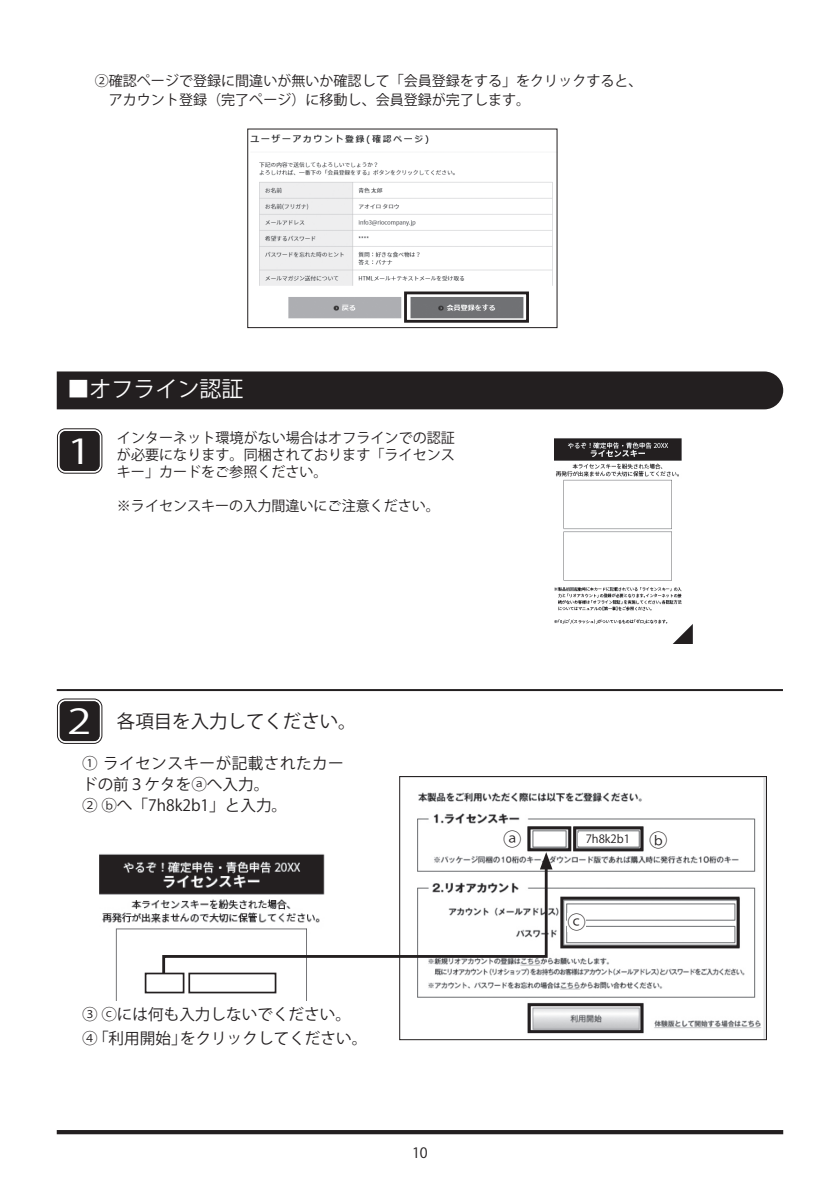
<style>
.page{position:relative;width:840px;height:1191px;background:#fff}
.page>*{position:absolute;margin:0;border:0;box-sizing:border-box;transform-origin:0 0}
.t1{font:34px "Koz Go Pr 6 N";color:#fff;scale:1.3 1}
.t2{font:22px "Koz Go Pr 6 N";color:#fff}
.t3{font:18.4px "Koz Go Pr 6 N";color:#231f20}
.t4{font:15.6px/21.2px "Koz Go Pr 6 N";color:#231f20}
.t5{font:14.2px/17px "Koz Go Pr 6 N";color:#231f20}
.t6{font:11.4px "Koz Go Pr 6 N";color:#231f20}
</style>
<div class="page">
<hr style="left:57px;top:1130px;width:725px;height:4px;background:#231f20">
<img style="left:99px;top:854px;width:226px;height:146px">
<div style="left:188px;top:972px;width:88px;height:21px;border:2px solid #231f20"></div>
<div style="left:57px;top:371px;width:725px;height:38px;background:#231f20"></div>
<img style="left:417px;top:778px;width:347px;height:260px">
<div style="left:399px;top:776px;width:367px;height:264px;border:1px solid #231f20"></div>
<div style="left:577px;top:833px;width:60px;height:13px;background:#fff"></div>
<div style="left:60px;top:431px;width:39px;height:40px;background:#231f20;border-radius:6px"></div>
<div style="left:57px;top:428px;width:45px;height:46px;border:1px solid #231f20;border-radius:8px"></div>
<div style="left:60px;top:431px;width:39px;height:40px;border:3px solid #231f20;border-radius:4px"></div>
<div style="left:60px;top:701px;width:39px;height:40px;background:#231f20;border-radius:6px"></div>
<div style="left:57px;top:698px;width:45px;height:46px;border:1px solid #231f20;border-radius:8px"></div>
<div style="left:60px;top:701px;width:39px;height:40px;border:3px solid #231f20;border-radius:4px"></div>
<hr style="left:57px;top:689px;width:725px;height:2px;background:#231f20">
<div style="left:567px;top:912px;width:18px;height:19px;background:#fff"></div>
<div style="left:527px;top:826px;width:44px;height:25px;border:3px solid #231f20"></div>
<div style="left:527px;top:1003px;width:116px;height:30px;border:3px solid #231f20"></div>
<div style="left:573px;top:826px;width:70px;height:25px;border:3px solid #231f20"></div>
<div style="left:145px;top:972px;width:39px;height:21px;border:2px solid #231f20"></div>
<div style="left:560px;top:896px;width:179px;height:52px;border:3px solid #231f20"></div>
<img style="left:250px;top:134px;width:303px;height:189px">
<div style="left:247px;top:129px;width:310px;height:199px;border:1px solid #231f20"></div>
<div style="left:404px;top:291px;width:124px;height:32px;border:3px solid #231f20"></div>
<img style="left:554px;top:438px;width:138px;height:206px">
<svg style="left:161px;top:861px;width:387px;height:115px"></svg>
<svg style="left:539px;top:852px;width:13px;height:17px"></svg>
<p class="t5" style="left:95px;top:72px;width:549px;line-height:18.4px">②確認ページで登録に間違いが無いか確認して「会員登録をする」をクリックすると、　アカウント登録（完了ページ）に移動し、会員登録が完了します。</p>
<h2 class="t2" style="left:67px;top:376px;width:177px">■オフライン認証</h2>
<h1 class="t1" style="left:67px;top:432px;width:20px">1</h1>
<p class="t5" style="left:117px;top:429px;width:339px;text-align:justify">インターネット環境がない場合はオフラインでの認証が必要になります。同梱されております「ライセンスキー」カードをご参照ください。</p>
<p class="t5" style="left:117px;top:497px;width:324px">※ライセンスキーの入力間違いにご注意ください。</p>
<h1 class="t1" style="left:67px;top:702px;width:20px">2</h1>
<p class="t3" style="left:117px;top:711px;width:241px">各項目を入力してください。</p>
<p class="t4" style="left:82px;top:752px;width:263px">① ライセンスキーが記載されたカードの前３ケタをⓐへ入力。<br>② ⓑへ「7h8k2b1」と入力。</p>
<p class="t4" style="left:82px;top:1003px;width:286px;line-height:23.4px">③ ⓒには何も入力しないでください。<br>④「利用開始」をクリックしてください。</p>
<p class="t5" style="left:412px;top:1144px;width:17px">10</p>
<p class="t3" style="left:502px;top:829px;width:20px">ⓐ</p>
<p class="t3" style="left:648px;top:830px;width:20px">ⓑ</p>
<p class="t6" style="left:585px;top:832px;width:46px">7h8k2b1</p>
<p class="t3" style="left:567px;top:912px;width:20px">ⓒ</p>
</div>
